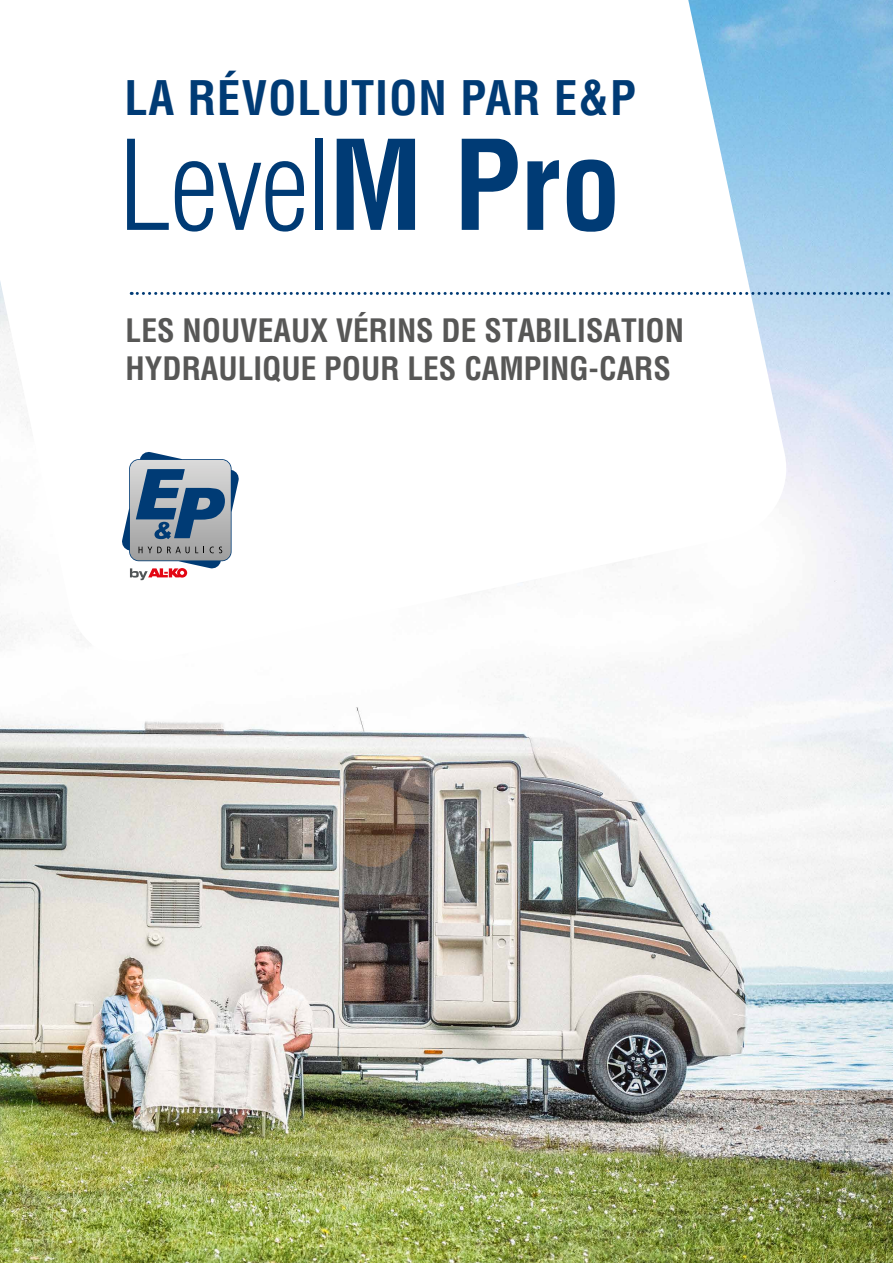
<style>
.page{position:relative;width:893px;height:1263px;background:#fff}
.page>*{position:absolute;margin:0;border:0;box-sizing:border-box;transform-origin:0 0}
.t1{font:300 condensed 121.5px "Helvetica Com";letter-spacing:-.015em;color:#003b75}
.t2{font:700 condensed 46.5px "Helvetica Com";letter-spacing:.02em;color:#003b75}
.t3{font:700 condensed 31.5px/38.2px "Helvetica Com";color:#575756}
.s1{font-weight:700}
</style>
<div class="page">
<img style="left:0;top:0;width:893px;height:1263px">
<svg style="left:0;top:0;width:793px;height:668px"></svg>
<svg style="left:131px;top:292px;width:762px;height:3px"></svg>
<svg style="left:122px;top:452px;width:117px;height:128px"></svg>
<h2 class="t2" style="left:124px;top:67px;width:513px">LA RÉVOLUTION PAR E&amp;P</h2>
<h1 class="t1" style="left:118px;top:109px;width:505px">Level<span class="s1">M Pro</span></h1>
<p class="t3" style="left:126px;top:310px;width:560px">LES NOUVEAUX VÉRINS DE STABILISATION<br>HYDRAULIQUE POUR LES CAMPING-CARS</p>
</div>
